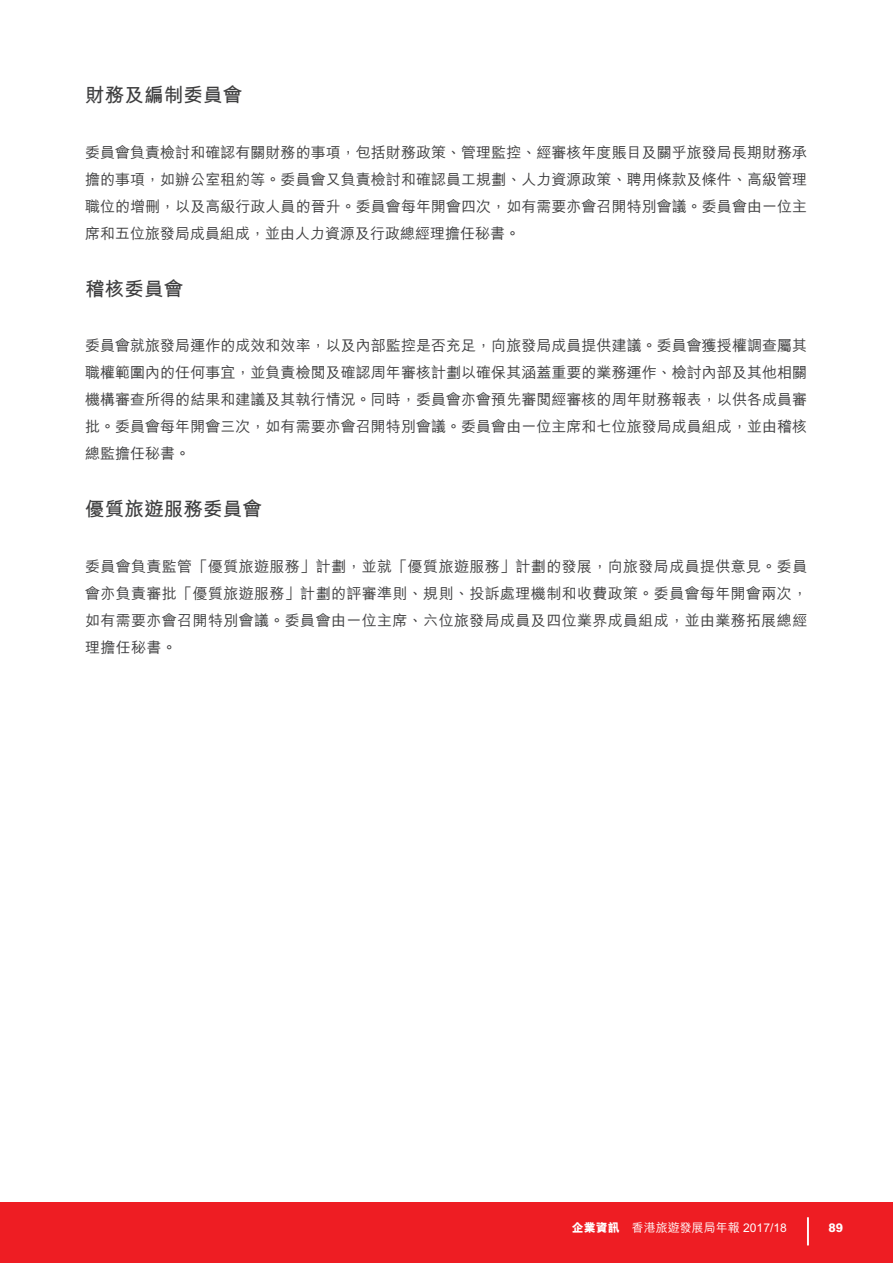
<style>
.page{position:relative;width:893px;height:1263px;background:#fff}
.page>*{position:absolute;margin:0;border:0;box-sizing:border-box;transform-origin:0 0}
.t1{font:700 19.5px "M Hei HK";letter-spacing:.01em;color:#3e3e3f}
.t2{font:500 15px/27px "M Hei HK";letter-spacing:.005em;color:#3e3e3f;text-align:justify}
.t3{font:500 12px "M Hei HK";color:#fff}
.t4{font:800 12px "M Hei HK";color:#fff}
.s1{font-weight:800}
</style>
<div class="page">
<div style="left:0;top:1202px;width:893px;height:61px;background:#ee1d23"></div>
<svg style="left:807px;top:1217px;width:2px;height:28px"></svg>
<h1 class="t1" style="left:85px;top:81px;width:159px">財務及編制委員會</h1>
<p class="t2" style="left:85px;top:138px;width:724px">委員會負責檢討和確認有關財務的事項，包括財務政策、管理監控、經審核年度賬目及關乎旅發局長期財務承擔的事項，如辦公室租約等。委員會又負責檢討和確認員工規劃、人力資源政策、聘用條款及條件、高級管理職位的增刪，以及高級行政人員的晉升。委員會每年開會四次，如有需要亦會召開特別會議。委員會由一位主席和五位旅發局成員組成，並由人力資源及行政總經理擔任秘書。</p>
<h1 class="t1" style="left:85px;top:274px;width:100px">稽核委員會</h1>
<p class="t2" style="left:85px;top:331px;width:724px">委員會就旅發局運作的成效和效率，以及內部監控是否充足，向旅發局成員提供建議。委員會獲授權調查屬其職權範圍內的任何事宜，並負責檢閱及確認周年審核計劃以確保其涵蓋重要的業務運作、檢討內部及其他相關機構審查所得的結果和建議及其執行情況。同時，委員會亦會預先審閱經審核的周年財務報表，以供各成員審批。委員會每年開會三次，如有需要亦會召開特別會議。委員會由一位主席和七位旅發局成員組成，並由稽核總監擔任秘書。</p>
<h1 class="t1" style="left:85px;top:495px;width:179px">優質旅遊服務委員會</h1>
<p class="t2" style="left:85px;top:552px;width:724px">委員會負責監管「優質旅遊服務」計劃，並就「優質旅遊服務」計劃的發展，向旅發局成員提供意見。委員會亦負責審批「優質旅遊服務」計劃的評審準則、規則、投訴處理機制和收費政策。委員會每年開會兩次，如有需要亦會召開特別會議。委員會由一位主席、六位旅發局成員及四位業界成員組成，並由業務拓展總經理擔任秘書。</p>
<p class="t3" style="left:572px;top:1219px;width:216px"><span class="s1">企業資訊</span> 香港旅遊發展局年報 2017/18</p>
<p class="t4" style="left:828px;top:1220px;width:16px">89</p>
</div>
